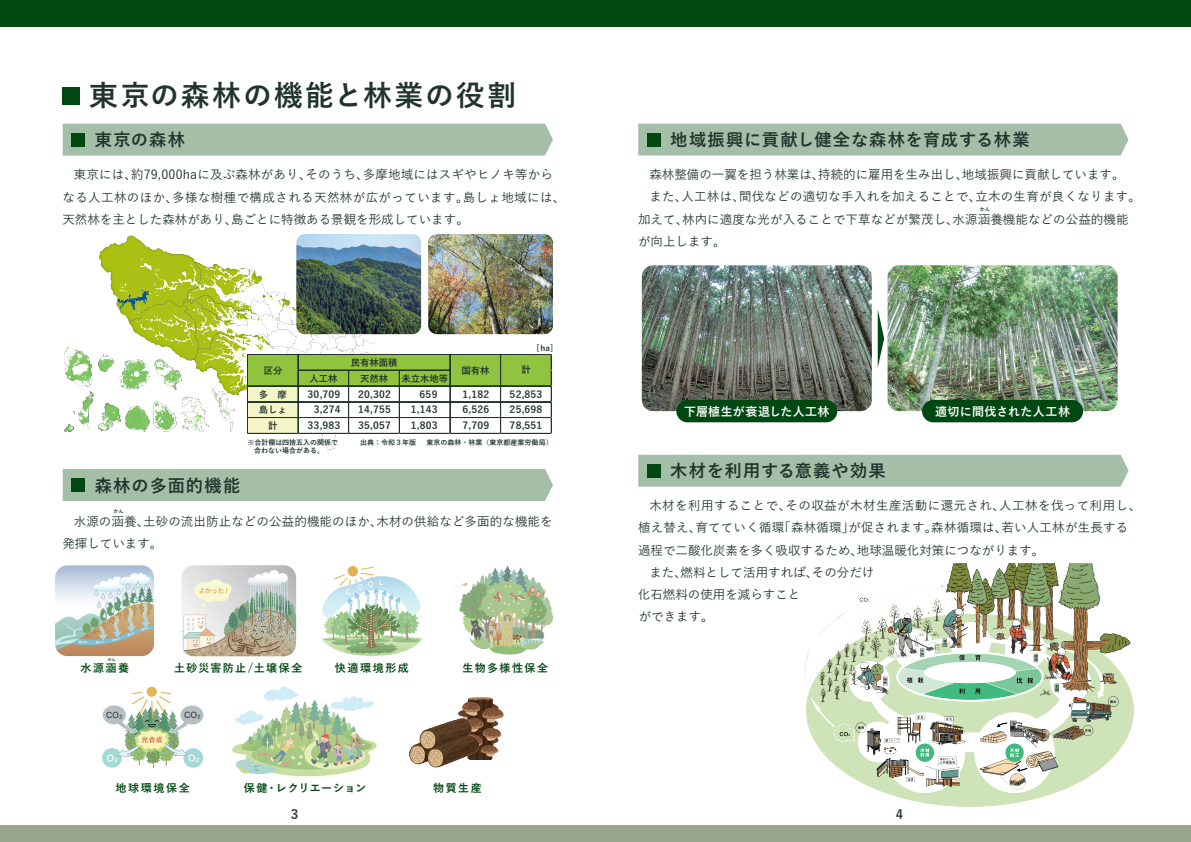
<style>
.page{position:relative;width:1191px;height:842px;background:#fff}
.page>*{position:absolute;margin:0;border:0;box-sizing:border-box;transform-origin:0 0}
.t1{font:700 28.7px "Yu Gothic";letter-spacing:.08em;color:#21342c}
.t2{font:700 17.2px "Yu Gothic";letter-spacing:.06em;color:#21342c}
.t3{font:700 13px "Yu Gothic";color:#21342c}
.t4{font:500 12.5px/22.2px "Yu Gothic";letter-spacing:.01em;color:#21342c}
.t5{font:500 12.5px "Yu Gothic";letter-spacing:.035em;color:#21342c}
.t6{font:700 12px "Yu Gothic";letter-spacing:.02em;color:#fff}
.t7{font:700 11px "Yu Gothic";letter-spacing:.135em;color:#004811}
.t8{font:700 11px "Yu Gothic";letter-spacing:.04em;color:#004811}
.t9{font:700 11px "Yu Gothic";letter-spacing:.115em;color:#004811}
.t10{font:700 10px "Yu Gothic";letter-spacing:.025em;color:#21342c}
.t11{font:700 9.3px "Yu Gothic";color:#21342c}
.t12{font:700 8px "Yu Gothic";color:#21342c}
.t13{font:700 7px "Yu Gothic";color:#21342c}
.t14{font:700 5px "Yu Gothic";color:#21342c}
.t15{font:700 4px "Yu Gothic";color:#004811}
</style>
<div class="page">
<div style="left:0;top:825px;width:1191px;height:17px;background:#97a58a"></div>
<div style="left:0;top:0;width:1191px;height:26px;background:#004811"></div>
<div style="left:62px;top:87px;width:18px;height:18px;background:#004811"></div>
<div style="left:63px;top:124px;width:490px;height:32px;background:#a5bea7"></div>
<div style="left:71px;top:133px;width:14px;height:13px;background:#004811"></div>
<div style="left:638px;top:124px;width:490px;height:31px;background:#a5bea7"></div>
<div style="left:647px;top:133px;width:13px;height:13px;background:#004811"></div>
<div style="left:638px;top:455px;width:490px;height:32px;background:#a5bea7"></div>
<div style="left:647px;top:464px;width:13px;height:13px;background:#004811"></div>
<div style="left:63px;top:469px;width:490px;height:32px;background:#a5bea7"></div>
<div style="left:71px;top:478px;width:14px;height:14px;background:#004811"></div>
<img style="left:99px;top:235px;width:275px;height:215px">
<img style="left:65px;top:347px;width:27px;height:40px">
<img style="left:65px;top:391px;width:29px;height:40px">
<img style="left:98px;top:355px;width:16px;height:17px">
<img style="left:98px;top:402px;width:23px;height:29px">
<img style="left:120px;top:359px;width:29px;height:30px">
<img style="left:126px;top:406px;width:23px;height:25px">
<img style="left:154px;top:401px;width:23px;height:30px">
<img style="left:181px;top:396px;width:27px;height:35px">
<img style="left:213px;top:388px;width:22px;height:43px">
<img style="left:428px;top:234px;width:125px;height:100px">
<img style="left:55px;top:565px;width:99px;height:92px">
<img style="left:181px;top:565px;width:116px;height:92px">
<img style="left:322px;top:566px;width:101px;height:90px">
<img style="left:453px;top:565px;width:101px;height:90px">
<img style="left:102px;top:686px;width:102px;height:82px">
<img style="left:232px;top:686px;width:145px;height:91px">
<img style="left:459px;top:697px;width:44px;height:63px">
<img style="left:409px;top:712px;width:72px;height:56px">
<img style="left:642px;top:265px;width:230px;height:146px">
<img style="left:887px;top:265px;width:230px;height:146px">
<div style="left:676px;top:400px;width:161px;height:22px;background:#004811;border-radius:11px"></div>
<div style="left:922px;top:400px;width:161px;height:22px;background:#004811;border-radius:11px"></div>
<svg style="left:877px;top:309px;width:7px;height:59px"></svg>
<img style="left:804px;top:564px;width:329px;height:243px">
<img style="left:152px;top:359px;width:29px;height:30px">
<div style="left:247px;top:355px;width:304px;height:79px;background:#fff"></div>
<div style="left:248px;top:355px;width:304px;height:31px;background:#90c33e"></div>
<div style="left:248px;top:386px;width:50px;height:48px;background:#f5f6c7"></div>
<hr style="left:248px;top:354px;width:304px;height:1px;background:#21342c">
<hr style="left:298px;top:370px;width:152px;height:1px;background:#21342c">
<hr style="left:248px;top:386px;width:304px;height:1px;background:#21342c">
<hr style="left:248px;top:402px;width:304px;height:1px;background:#21342c">
<hr style="left:248px;top:417px;width:304px;height:1px;background:#21342c">
<hr style="left:247px;top:354px;width:1px;height:80px;background:#21342c">
<hr style="left:298px;top:355px;width:1px;height:79px;background:#21342c">
<hr style="left:348px;top:371px;width:1px;height:63px;background:#030303">
<hr style="left:349px;top:371px;width:1px;height:63px;background:#21342c">
<hr style="left:399px;top:371px;width:1px;height:63px;background:#21342c">
<hr style="left:450px;top:355px;width:1px;height:79px;background:#21342c">
<hr style="left:500px;top:355px;width:1px;height:79px;background:#21342c">
<hr style="left:248px;top:433px;width:304px;height:1px;background:#21342c">
<hr style="left:551px;top:355px;width:1px;height:79px;background:#21342c">
<img style="left:296px;top:234px;width:125px;height:100px">
<h1 class="t1" style="left:89px;top:80px;width:428px">東京の森林の機能と林業の役割</h1>
<h2 class="t2" style="left:95px;top:130px;width:92px">東京の森林</h2>
<p class="t4" style="left:62px;top:162px;width:504px;text-indent:11px">東京には、約79,000haに及ぶ森林があり、そのうち、多摩地域にはスギやヒノキ等からなる人工林のほか、多様な樹種で構成される天然林が広がっています。島しょ地域には、天然林を主とした森林があり、島ごとに特徴ある景観を形成しています。</p>
<p class="t12" style="left:536px;top:343px;width:19px">[ha]</p>
<p class="t11" style="left:351px;top:357px;width:48px">民有林面積</p>
<p class="t11" style="left:264px;top:366px;width:20px">区分</p>
<p class="t11" style="left:461px;top:365px;width:30px">国有林</p>
<p class="t11" style="left:521px;top:364px;width:11px">計</p>
<p class="t11" style="left:309px;top:373px;width:30px">人工林</p>
<p class="t11" style="left:360px;top:373px;width:30px">天然林</p>
<p class="t11" style="left:401px;top:373px;width:48px">未立木地等</p>
<p class="t11" style="left:259px;top:389px;width:30px">多 摩</p>
<p class="t10" style="left:307px;top:388px;width:34px">30,709</p>
<p class="t10" style="left:358px;top:388px;width:34px">20,302</p>
<p class="t10" style="left:419px;top:388px;width:19px">659</p>
<p class="t10" style="left:462px;top:388px;width:28px">1,182</p>
<p class="t10" style="left:509px;top:388px;width:34px">52,853</p>
<p class="t11" style="left:259px;top:405px;width:30px">島しょ</p>
<p class="t10" style="left:314px;top:404px;width:28px">3,274</p>
<p class="t10" style="left:358px;top:404px;width:34px">14,755</p>
<p class="t10" style="left:411px;top:404px;width:28px">1,143</p>
<p class="t10" style="left:462px;top:404px;width:28px">6,526</p>
<p class="t10" style="left:509px;top:404px;width:34px">25,698</p>
<p class="t11" style="left:268px;top:421px;width:11px">計</p>
<p class="t10" style="left:307px;top:420px;width:34px">33,983</p>
<p class="t10" style="left:358px;top:420px;width:34px">35,057</p>
<p class="t10" style="left:411px;top:420px;width:28px">1,803</p>
<p class="t10" style="left:462px;top:420px;width:28px">7,709</p>
<p class="t10" style="left:509px;top:420px;width:34px">78,551</p>
<p class="t13" style="left:247px;top:438px;width:92px">※合計欄は四捨五入の関係で</p>
<p class="t13" style="left:360px;top:438px;width:57px">出典：令和３年版</p>
<p class="t13" style="left:254px;top:447px;width:71px">合わない場合がある。</p>
<h2 class="t2" style="left:95px;top:476px;width:147px">森林の多面的機能</h2>
<p class="t13" style="left:426px;top:438px;width:128px">東京の森林・林業（東京都産業労働局）</p>
<p class="t14" style="left:113px;top:509px;width:12px">かん</p>
<p class="t4" style="left:62px;top:509px;width:492px;text-indent:11px">水源の涵養、土砂の流出防止などの公益的機能のほか、木材の供給など多面的な機能を発揮しています。</p>
<p class="t15" style="left:108px;top:657px;width:10px">かん</p>
<p class="t7" style="left:81px;top:662px;width:50px">水源涵養</p>
<p class="t9" style="left:174px;top:662px;width:130px">土砂災害防止/土壌保全</p>
<p class="t7" style="left:335px;top:662px;width:76px">快適環境形成</p>
<p class="t7" style="left:462px;top:662px;width:87px">生物多様性保全</p>
<p class="t7" style="left:116px;top:782px;width:76px">地球環境保全</p>
<p class="t8" style="left:244px;top:782px;width:124px">保健・レクリエーション</p>
<p class="t7" style="left:433px;top:782px;width:50px">物質生産</p>
<h2 class="t2" style="left:670px;top:130px;width:361px">地域振興に貢献し健全な森林を育成する林業</h2>
<p class="t4" style="left:649px;top:162px;width:476px">森林整備の一翼を担う林業は、持続的に雇用を生み出し、地域振興に貢献しています。</p>
<p class="t4" style="left:649px;top:184px;width:493px">また、人工林は、間伐などの適切な手入れを加えることで、立木の生育が良くなります。</p>
<p class="t4" style="left:638px;top:206px;width:492px">加えて、林内に適度な光が入ることで下草などが繁茂し、水源涵養機能などの公益的機能</p>
<p class="t4" style="left:638px;top:229px;width:89px">が向上します。</p>
<p class="t14" style="left:979px;top:206px;width:12px">かん</p>
<p class="t6" style="left:684px;top:405px;width:147px">下層植生が衰退した人工林</p>
<p class="t6" style="left:935px;top:405px;width:136px">適切に間伐された人工林</p>
<h2 class="t2" style="left:670px;top:461px;width:217px">木材を利用する意義や効果</h2>
<p class="t5" style="left:649px;top:494px;width:493px">木材を利用することで、その収益が木材生産活動に還元され、人工林を伐って利用し、</p>
<p class="t4" style="left:638px;top:515px;width:492px">植え替え、育てていく循環「森林循環」が促されます。森林循環は、若い人工林が生長する</p>
<p class="t4" style="left:638px;top:537px;width:408px">過程で二酸化炭素を多く吸収するため、地球温暖化対策につながります。</p>
<p class="t4" style="left:649px;top:559px;width:226px">また、燃料として活用すれば、その分だけ</p>
<p class="t4" style="left:638px;top:582px;width:164px">化石燃料の使用を減らすこと</p>
<p class="t4" style="left:638px;top:604px;width:76px">ができます。</p>
<p class="t3" style="left:291px;top:807px;width:9px">3</p>
<p class="t3" style="left:896px;top:807px;width:9px">4</p>
</div>
